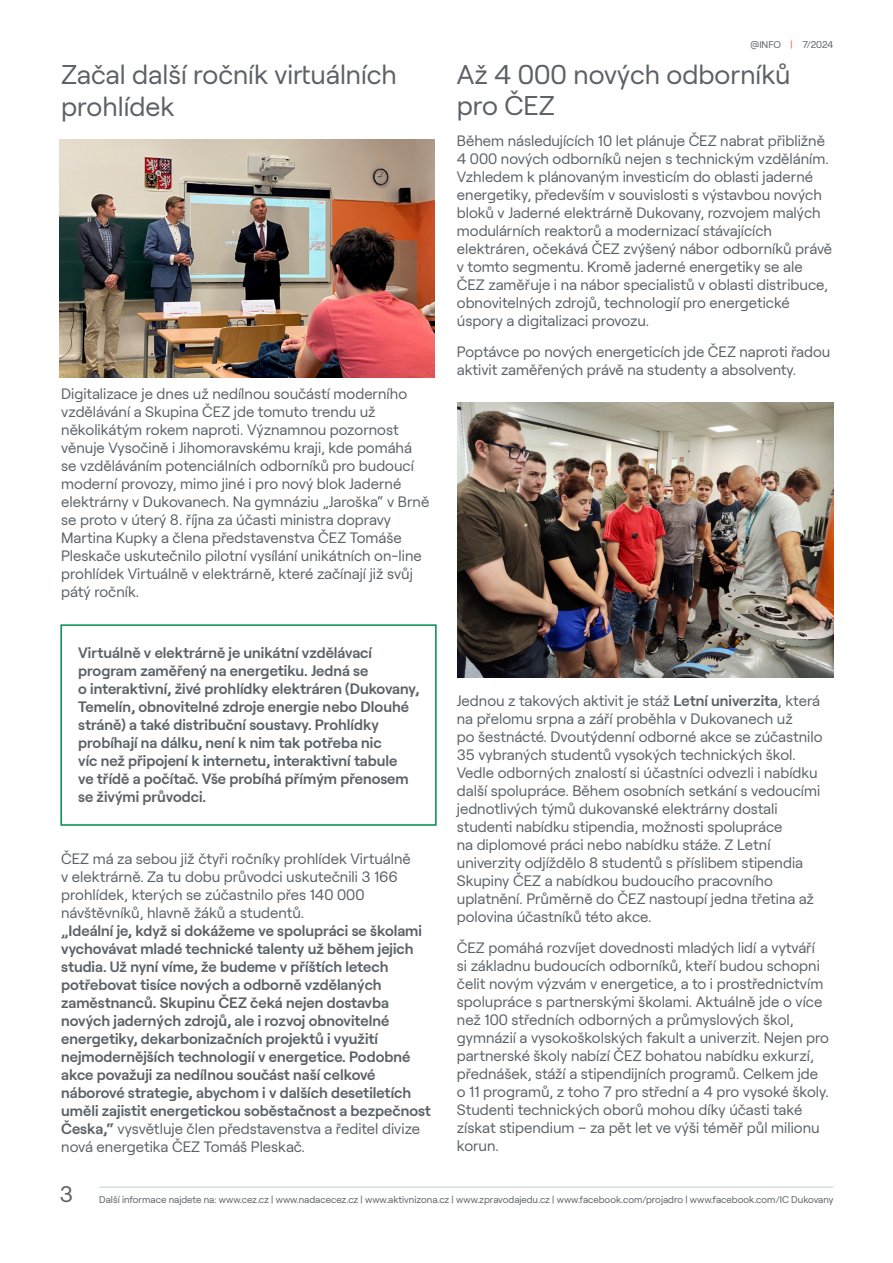
<style>
.page{position:relative;width:893px;height:1263px;background:#fff}
.page>*{position:absolute;margin:0;border:0;box-sizing:border-box;transform-origin:0 0}
.nadpis_clanku{font:27px/32.4px "Roobert CEZ";color:#5b6166}
.t1{font:22.5px "Roobert CEZ";color:#5b6166}
.nadpis_clanku-2{font:15px/18px "Roobert CEZ";color:#5b6166}
.nadpis_clanku-3{font:600 15px/18px "Roobert CEZ";color:#5b6166}
.t2{font:9.75px "Roobert CEZ";color:#5b6166}
.s1{font-weight:400}
.s2{color:#f15d31}
.s3{font-weight:600}
</style>
<div class="page">
<hr style="left:99px;top:1186px;width:734px;height:2px;background:#dadfe3">
<img style="left:60px;top:139px;width:374px;height:238px">
<div style="left:60px;top:624px;width:377px;height:202px;border:2px solid #008c47"></div>
<img style="left:457px;top:403px;width:377px;height:274px">
<p class="nadpis_clanku" style="left:61px;top:56px;width:337px">Začal další ročník virtuálních prohlídek</p>
<p class="nadpis_clanku-2" style="left:61px;top:383px;width:370px">Digitalizace je dnes už nedílnou součástí moderního vzdělávání a Skupina ČEZ jde tomuto trendu už několikátým rokem naproti. Významnou pozornost věnuje Vysočině i Jihomoravskému kraji, kde pomáhá se vzděláváním potenciálních odborníků pro budoucí moderní provozy, mimo jiné i pro nový blok Jaderné elektrárny v Dukovanech. Na gymnáziu „Jaroška“ v Brně se proto v úterý 8. října za účasti ministra dopravy Martina Kupky a člena představenstva ČEZ Tomáše Pleskače uskutečnilo pilotní vysílání unikátních on-line prohlídek Virtuálně v elektrárně, které začínají již svůj pátý ročník.</p>
<p class="nadpis_clanku-3" style="left:78px;top:643px;width:343px">Virtuálně v elektrárně je unikátní vzdělávací program zaměřený na energetiku. Jedná se<br>o interaktivní, živé prohlídky elektráren (Dukovany, Temelín, obnovitelné zdroje energie nebo Dlouhé stráně) a také distribuční soustavy. Prohlídky probíhají na dálku, není k nim tak potřeba nic<br>víc než připojení k internetu, interaktivní tabule<br>ve třídě a počítač. Vše probíhá přímým přenosem se živými průvodci.</p>
<p class="nadpis_clanku-3" style="left:61px;top:848px;width:371px"><span class="s1">ČEZ má za sebou již čtyři ročníky prohlídek Virtuálně<br>v elektrárně. Za tu dobu průvodci uskutečnili 3 166 prohlídek, kterých se zúčastnilo přes 140 000 návštěvníků, hlavně žáků a studentů.<br></span>„Ideální je, když si dokážeme ve spolupráci se školami vychovávat mladé technické talenty už během jejich studia. Už nyní víme, že budeme v příštích letech potřebovat tisíce nových a odborně vzdělaných zaměstnanců. Skupinu ČEZ čeká nejen dostavba nových jaderných zdrojů, ale i rozvoj obnovitelné energetiky, dekarbonizačních projektů i využití nejmodernějších technologií v energetice. Podobné akce považuji za nedílnou součást naší celkové náborové strategie, abychom i v dalších desetiletích uměli zajistit energetickou soběstačnost a bezpečnost Česka,“ <span class="s1">vysvětluje člen představenstva a ředitel divize nová energetika ČEZ Tomáš Pleskač.</span></p>
<p class="t2" style="left:751px;top:38px;width:84px">@INFO <span class="s2">|</span> 7/2024</p>
<p class="nadpis_clanku" style="left:457px;top:56px;width:335px;line-height:31.5px">Až 4 000 nových odborníků pro ČEZ</p>
<p class="nadpis_clanku-2" style="left:457px;top:131px;width:377px">Během následujících 10 let plánuje ČEZ nabrat přibližně 4 000 nových odborníků nejen s technickým vzděláním.<br>Vzhledem k plánovaným investicím do oblasti jaderné energetiky, především v souvislosti s výstavbou nových bloků v Jaderné elektrárně Dukovany, rozvojem malých modulárních reaktorů a modernizací stávajících elektráren, očekává ČEZ zvýšený nábor odborníků právě v tomto segmentu. Kromě jaderné energetiky se ale ČEZ zaměřuje i na nábor specialistů v oblasti distribuce, obnovitelných zdrojů, technologií pro energetické úspory a digitalizaci provozu.</p>
<p class="nadpis_clanku-2" style="left:457px;top:341px;width:375px">Poptávce po nových energeticích jde ČEZ naproti řadou aktivit zaměřených právě na studenty a absolventy.</p>
<p class="nadpis_clanku-2" style="left:457px;top:691px;width:367px">Jednou z takových aktivit je stáž <span class="s3">Letní univerzita</span>, která na přelomu srpna a září proběhla v Dukovanech už<br>po šestnácté. Dvoutýdenní odborné akce se zúčastnilo 35 vybraných studentů vysokých technických škol.<br>Vedle odborných znalostí si účastníci odvezli i nabídku další spolupráce. Během osobních setkání s vedoucími jednotlivých týmů dukovanské elektrárny dostali studenti nabídku stipendia, možnosti spolupráce<br>na diplomové práci nebo nabídku stáže. Z Letní univerzity odjíždělo 8 studentů s příslibem stipendia Skupiny ČEZ a nabídkou budoucího pracovního uplatnění. Průměrně do ČEZ nastoupí jedna třetina až polovina účastníků této akce.</p>
<p class="nadpis_clanku-2" style="left:457px;top:938px;width:374px">ČEZ pomáhá rozvíjet dovednosti mladých lidí a vytváří<br>si základnu budoucích odborníků, kteří budou schopni čelit novým výzvám v energetice, a to i prostřednictvím spolupráce s partnerskými školami. Aktuálně jde o více než 100 středních odborných a průmyslových škol, gymnázií a vysokoškolských fakult a univerzit. Nejen pro partnerské školy nabízí ČEZ bohatou nabídku exkurzí, přednášek, stáží a stipendijních programů. Celkem jde o 11 programů, z toho 7 pro střední a 4 pro vysoké školy.<br>Studenti technických oborů mohou díky účasti také získat stipendium – za pět let ve výši téměř půl milionu korun.</p>
<h2 class="t1" style="left:60px;top:1177px;width:15px">3</h2>
<p class="t2" style="left:99px;top:1192px;width:736px">Další informace najdete na: www.cez.cz | www.nadacecez.cz | www.aktivnizona.cz | www.zpravodajedu.cz | www.facebook.com/projadro | www.facebook.com/IC Dukovany</p>
</div>
